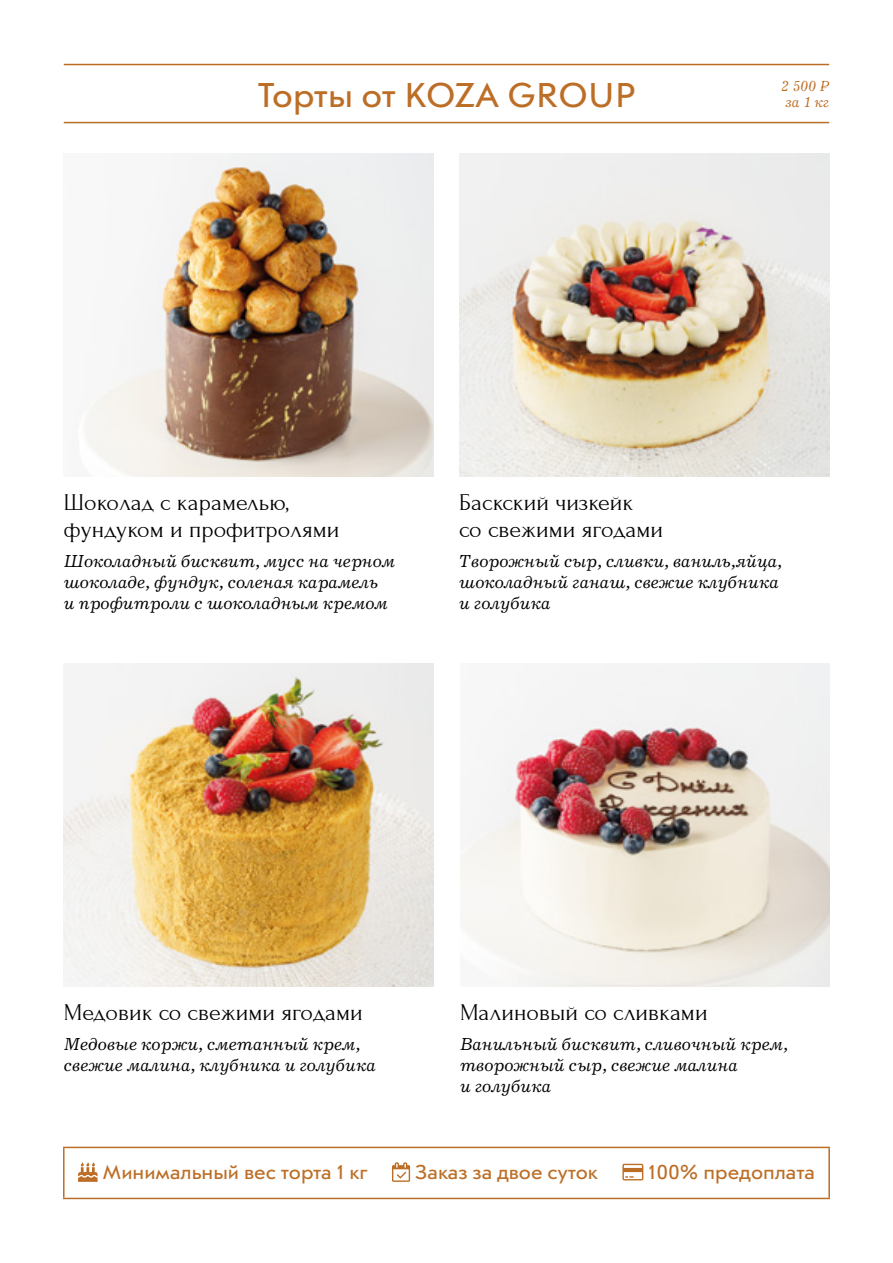
<style>
.page{position:relative;width:893px;height:1263px;background:#fff}
.page>*{position:absolute;margin:0;border:0;box-sizing:border-box;transform-origin:0 0}
.t1{font:36px "Journal Sans New";color:#bc6e26}
.t2{font:24px/27px "Forum";color:#000}
.t3{font:21px "Journal Sans New";color:#bc6e26}
.t4{font:italic 18px/21px "Journal C";color:#000}
.t5{font:italic 15px/16.5px "Journal C";color:#bc6e26}
</style>
<div class="page">
<hr style="left:63px;top:1148px;width:2px;height:50px;background:#bc6e26">
<hr style="left:63px;top:1147px;width:767px;height:1px;background:#bc6e26">
<hr style="left:828px;top:1148px;width:2px;height:50px;background:#bc6e26">
<hr style="left:63px;top:1198px;width:767px;height:1px;background:#bc6e26">
<svg style="left:78px;top:1162px;width:20px;height:20px"></svg>
<svg style="left:392px;top:1162px;width:18px;height:20px"></svg>
<svg style="left:622px;top:1164px;width:21px;height:16px"></svg>
<img style="left:460px;top:663px;width:370px;height:323px">
<img style="left:84px;top:153px;width:350px;height:323px">
<img style="left:64px;top:663px;width:370px;height:323px">
<img style="left:459px;top:153px;width:370px;height:323px">
<hr style="left:64px;top:122px;width:765px;height:1px;background:#bc6e26">
<hr style="left:64px;top:64px;width:765px;height:1px;background:#bc6e26">
<svg style="left:820px;top:81px;width:9px;height:10px"></svg>
<h1 class="t1" style="left:258px;top:74px;width:379px">Торты от KOZA GROUP</h1>
<p class="t5" style="left:781px;top:78px;width:49px">2 500 за 1 кг</p>
<h2 class="t2" style="left:64px;top:489px;width:277px">Шоколад с карамелью, фундуком и профитролями</h2>
<p class="t4" style="left:64px;top:551px;width:333px">Шоколадный бисквит, мусс на черном шоколаде, фундук, соленая карамель<br>и профитроли с шоколадным кремом</p>
<h2 class="t2" style="left:459px;top:489px;width:205px">Баскский чизкейк<br>со свежими ягодами</h2>
<p class="t4" style="left:459px;top:551px;width:324px">Творожный сыр, сливки, ваниль,яйца, шоколадный ганаш, свежие клубника и голубика</p>
<h2 class="t2" style="left:64px;top:999px;width:301px">Медовик со свежими ягодами</h2>
<p class="t4" style="left:64px;top:1034px;width:314px">Медовые коржи, сметанный крем, свежие малина, клубника и голубика</p>
<h2 class="t2" style="left:460px;top:999px;width:249px">Малиновый со сливками</h2>
<p class="t4" style="left:460px;top:1034px;width:329px">Ванильный бисквит, сливочный крем, творожный сыр, свежие малина<br>и голубика</p>
<p class="t3" style="left:102px;top:1160px;width:267px">Минимальный вес торта 1 кг</p>
<p class="t3" style="left:415px;top:1160px;width:185px">Заказ за двое суток</p>
<p class="t3" style="left:648px;top:1160px;width:168px">100% предоплата</p>
</div>
